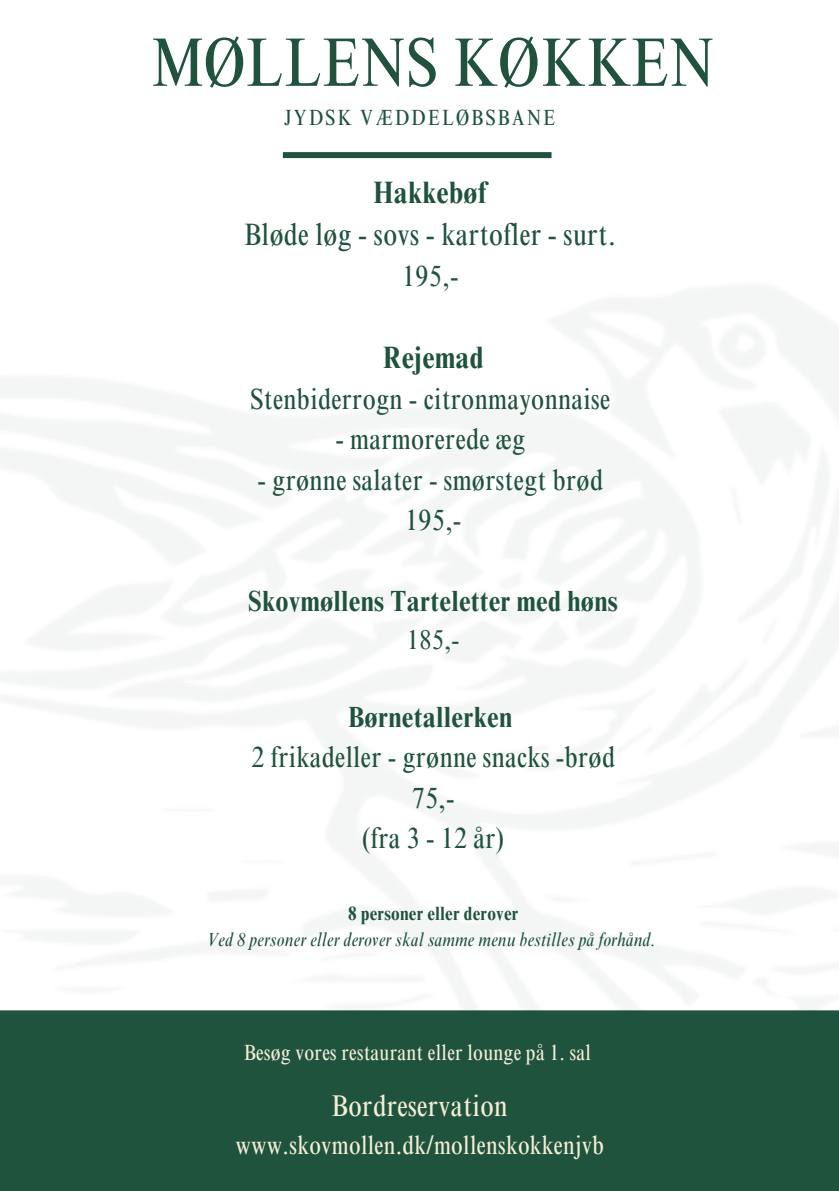
<style>
.page{position:relative;width:839px;height:1191px;background:#fff}
.page>*{position:absolute;margin:0;border:0;box-sizing:border-box;transform-origin:0 0}
.t1{font:condensed 69.4px "Times NRMT Pro";letter-spacing:.01em;color:#20523e}
.t2{font:condensed 31px/42px "Times NRMT Pro";letter-spacing:.01em;color:#1f533d;text-align:center}
.t3{font:700 condensed 31px "Times NRMT Pro";letter-spacing:.01em;color:#1f533d}
.t4{font:condensed 30px "Times NRMT Pro";letter-spacing:.01em;color:#f5eed6}
.t5{font:condensed 29.2px/40.4px "Times NRMT Pro";letter-spacing:.01em;color:#1f533d;text-align:center}
.t6{font:700 condensed 29.2px "Times NRMT Pro";letter-spacing:.01em;color:#1f533d}
.t7{font:condensed 27.2px "Times NRMT Pro";color:#1f533d}
.t8{font:condensed 26px "Times NRMT Pro";letter-spacing:.01em;color:#f5eed6}
.t9{font:condensed 22px "Times NRMT Pro";letter-spacing:.01em;color:#f5eed6}
.t10{font:condensed 22px "Times NRMT Pro";letter-spacing:.1em;color:#1f533d}
.t11{font:italic condensed 19.2px "Times NRMT Pro";letter-spacing:.01em;color:#1f533d}
.t12{font:700 condensed 19.2px "Times NRMT Pro";letter-spacing:.01em;color:#1f533d}
.s1{font-weight:700}
</style>
<div class="page">
<div style="left:283px;top:152px;width:268px;height:6px;background:#1f533d"></div>
<div style="left:0;top:1010px;width:838px;height:181px;background:#1f533d"></div>
<h2 class="t1" style="left:152px;top:36px;width:564px">MØLLENS KØKKEN</h2>
<p class="t10" style="left:284px;top:109px;width:273px">JYDSK VÆDDELØBSBANE</p>
<p class="t2" style="left:244px;top:175px;width:373px"><span class="s1">Hakkebøf<br></span>Bløde løg - sovs - kartofler - surt.</p>
<p class="t5" style="left:402px;top:259px;width:58px">195,-</p>
<h1 class="t3" style="left:383px;top:346px;width:102px">Rejemad</h1>
<h1 class="t5" style="left:250px;top:382px;width:361px">Stenbiderrogn - citronmayonnaise</h1>
<h1 class="t5" style="left:335px;top:423px;width:191px">- marmorerede æg</h1>
<h1 class="t5" style="left:257px;top:463px;width:347px">- grønne salater - smørstegt brød<br>195,-</h1>
<h4 class="t6" style="left:249px;top:590px;width:370px">Skovmøllens Tarteletter med høns</h4>
<h4 class="t7" style="left:407px;top:629px;width:54px">185,-</h4>
<h2 class="t5" style="left:251px;top:700px;width:365px"><span class="s1">Børnetallerken<br></span>2 frikadeller - grønne snacks -brød<br>75,-<br>(fra 3 - 12 år)</h2>
<h2 class="t12" style="left:348px;top:906px;width:172px">8 personer eller derover</h2>
<h2 class="t11" style="left:207px;top:932px;width:449px">Ved 8 personer eller derover skal samme menu bestilles på forhånd.</h2>
<p class="t9" style="left:244px;top:1044px;width:348px">Besøg vores restaurant eller lounge på 1. sal</p>
<p class="t4" style="left:332px;top:1095px;width:177px">Bordreservation</p>
<p class="t8" style="left:235px;top:1135px;width:370px">www.skovmollen.dk/mollenskokkenjvb</p>
</div>
